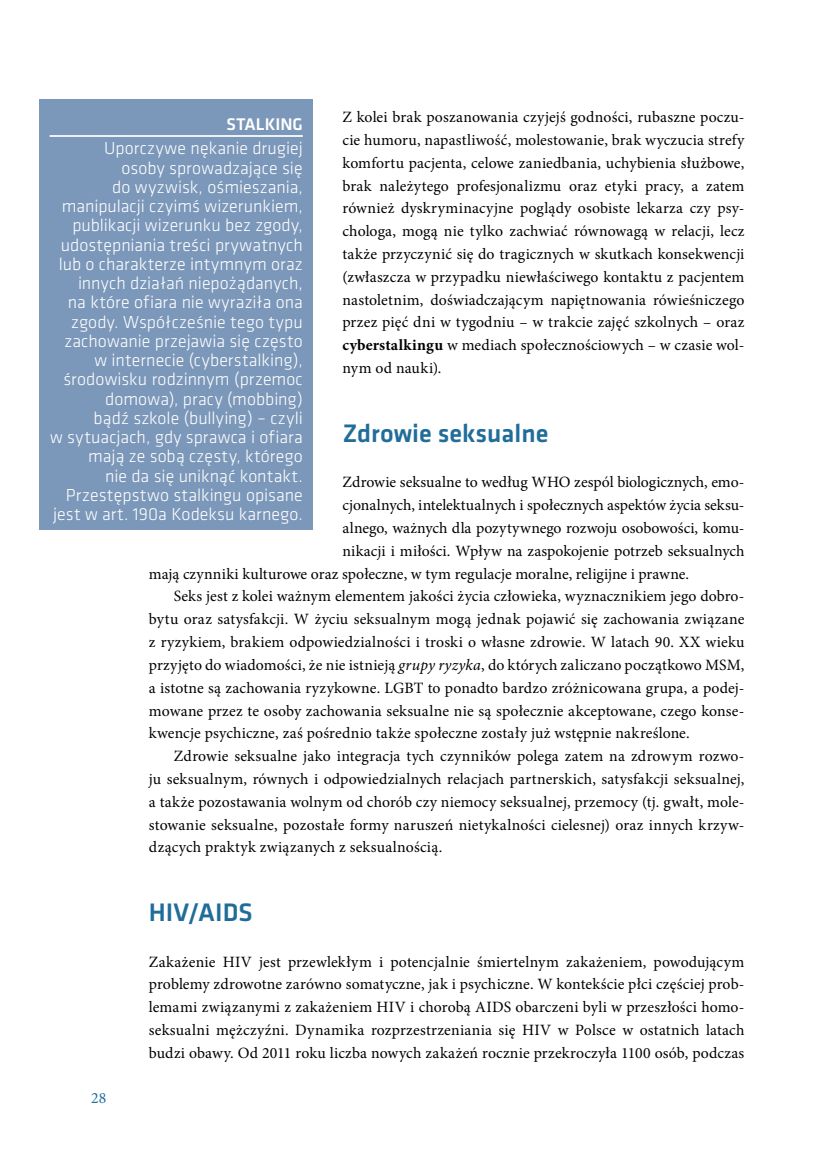
<style>
.page{position:relative;width:819px;height:1166px;background:#fff}
.page>*{position:absolute;margin:0;border:0;box-sizing:border-box;transform-origin:0 0}
.t1{font:500 26.25px "Klavika";color:#206d9a}
.t2{font:300 18.03px/19.2px "Klavika";color:#fff;text-align:right}
.t3{font:500 17.5px "Klavika";color:#fff}
.t4{font:15.75px/22.8px "Minion Pro";letter-spacing:.01em;color:#000;text-align:justify}
.t5{font:15.75px "Minion Pro";color:#206d9a}
.s1{font-weight:700}
.s2{font-style:italic}
</style>
<div class="page">
<div style="left:40px;top:99px;width:273px;height:431px;background:#7b97b9"></div>
<hr style="left:50px;top:135px;width:253px;height:2px;background:#fff">
<p class="t4" style="left:342px;top:106px;width:403px">Z kolei brak poszanowania czyjejś godności, rubaszne poczu&shy;cie humoru, napastliwość, molestowanie, brak wyczucia strefy komfortu pacjenta, celowe zaniedbania, uchybienia służbowe, brak należytego profesjonalizmu oraz etyki pracy, a zatem również dyskryminacyjne poglądy osobiste lekarza czy psy&shy;chologa, mogą nie tylko zachwiać równowagą w relacji, lecz także przyczynić się do tragicznych w skutkach konsekwencji (zwłaszcza w przypadku niewłaściwego kontaktu z pacjentem nastoletnim, doświadczającym napiętnowania rówieśniczego przez pięć dni w tygodniu – w trakcie zajęć szkolnych – oraz <span class="s1">cyberstalkingu</span> w mediach społecznościowych – w czasie wol&shy;nym od nauki).</p>
<p class="t3" style="left:226px;top:112px;width:65px">Stalking</p>
<p class="t2" style="left:50px;top:139px;width:254px">Uporczywe nękanie drugiej<br>osoby sprowadzające się<br>do wyzwisk, ośmieszania, manipulacji czyimś wizerunkiem, publikacji wizerunku bez zgody, udostępniania treści prywatnych lub o charakterze intymnym oraz innych działań niepożądanych,<br>na które ofiara nie wyraziła ona zgody. Współcześnie tego typu zachowanie przejawia się często w internecie (cyberstalking), środowisku rodzinnym (przemoc domowa), pracy (mobbing)<br>bądź szkole (bullying) – czyli<br>w sytuacjach, gdy sprawca i ofiara mają ze sobą częsty, którego<br>nie da się uniknąć kontakt.<br>Przestępstwo stalkingu opisane jest w art. 190a Kodeksu karnego.</p>
<h1 class="t1" style="left:342px;top:415px;width:207px">Zdrowie seksualne</h1>
<p class="t4" style="left:342px;top:471px;width:403px">Zdrowie seksualne to według WHO zespól biologicznych, emo-</p>
<p class="t4" style="left:342px;top:494px;width:403px">cjonalnych, intelektualnych i społecznych aspektów życia seksu-</p>
<p class="t4" style="left:342px;top:516px;width:403px">alnego, ważnych dla pozytywnego rozwoju osobowości, komu-</p>
<p class="t4" style="left:342px;top:539px;width:403px">nikacji i miłości. Wpływ na zaspokojenie potrzeb seksualnych</p>
<p class="t4" style="left:149px;top:562px;width:541px">mają czynniki kulturowe oraz społeczne, w tym regulacje moralne, religijne i prawne.</p>
<p class="t4" style="left:174px;top:585px;width:572px">Seks jest z kolei ważnym elementem jakości życia człowieka, wyznacznikiem jego dobro-</p>
<p class="t4" style="left:149px;top:608px;width:597px">bytu oraz satysfakcji. W życiu seksualnym mogą jednak pojawić się zachowania związane</p>
<p class="t4" style="left:149px;top:631px;width:597px">z ryzykiem, brakiem odpowiedzialności i troski o własne zdrowie. W latach 90. XX wieku</p>
<p class="t4" style="left:149px;top:653px;width:597px">przyjęto do wiadomości, że nie istnieją <span class="s2">grupy ryzyka</span>, do których zaliczano początkowo MSM,</p>
<p class="t4" style="left:149px;top:676px;width:597px">a istotne są zachowania ryzykowne. LGBT to ponadto bardzo zróżnicowana grupa, a podej-</p>
<p class="t4" style="left:149px;top:699px;width:597px">mowane przez te osoby zachowania seksualne nie są społecznie akceptowane, czego konse-</p>
<p class="t4" style="left:149px;top:722px;width:542px">kwencje psychiczne, zaś pośrednio także społeczne zostały już wstępnie nakreślone.</p>
<p class="t4" style="left:174px;top:745px;width:572px">Zdrowie seksualne jako integracja tych czynników polega zatem na zdrowym rozwo-</p>
<p class="t4" style="left:149px;top:767px;width:597px">ju seksualnym, równych i odpowiedzialnych relacjach partnerskich, satysfakcji seksualnej,</p>
<p class="t4" style="left:149px;top:790px;width:597px">a także pozostawania wolnym od chorób czy niemocy seksualnej, przemocy (tj. gwałt, mole-</p>
<p class="t4" style="left:149px;top:813px;width:597px">stowanie seksualne, pozostałe formy naruszeń nietykalności cielesnej) oraz innych krzyw-</p>
<p class="t4" style="left:149px;top:836px;width:295px">dzących praktyk związanych z seksualnością.</p>
<p class="t5" style="left:91px;top:1088px;width:17px">28</p>
<h1 class="t1" style="left:149px;top:894px;width:105px">HIV/AI DS</h1>
<p class="t4" style="left:149px;top:950px;width:597px">Zakażenie HIV jest przewlekłym i potencjalnie śmiertelnym zakażeniem, powodującym problemy zdrowotne zarówno somatyczne, jak i psychiczne. W kontekście płci częściej prob&shy;lemami związanymi z zakażeniem HIV i chorobą AIDS obarczeni byli w przeszłości homo&shy;seksualni mężczyźni. Dynamika rozprzestrzeniania się HIV w Polsce w ostatnich latach budzi obawy. Od 2011 roku liczba nowych zakażeń rocznie przekroczyła 1100 osób, podczas</p>
</div>
